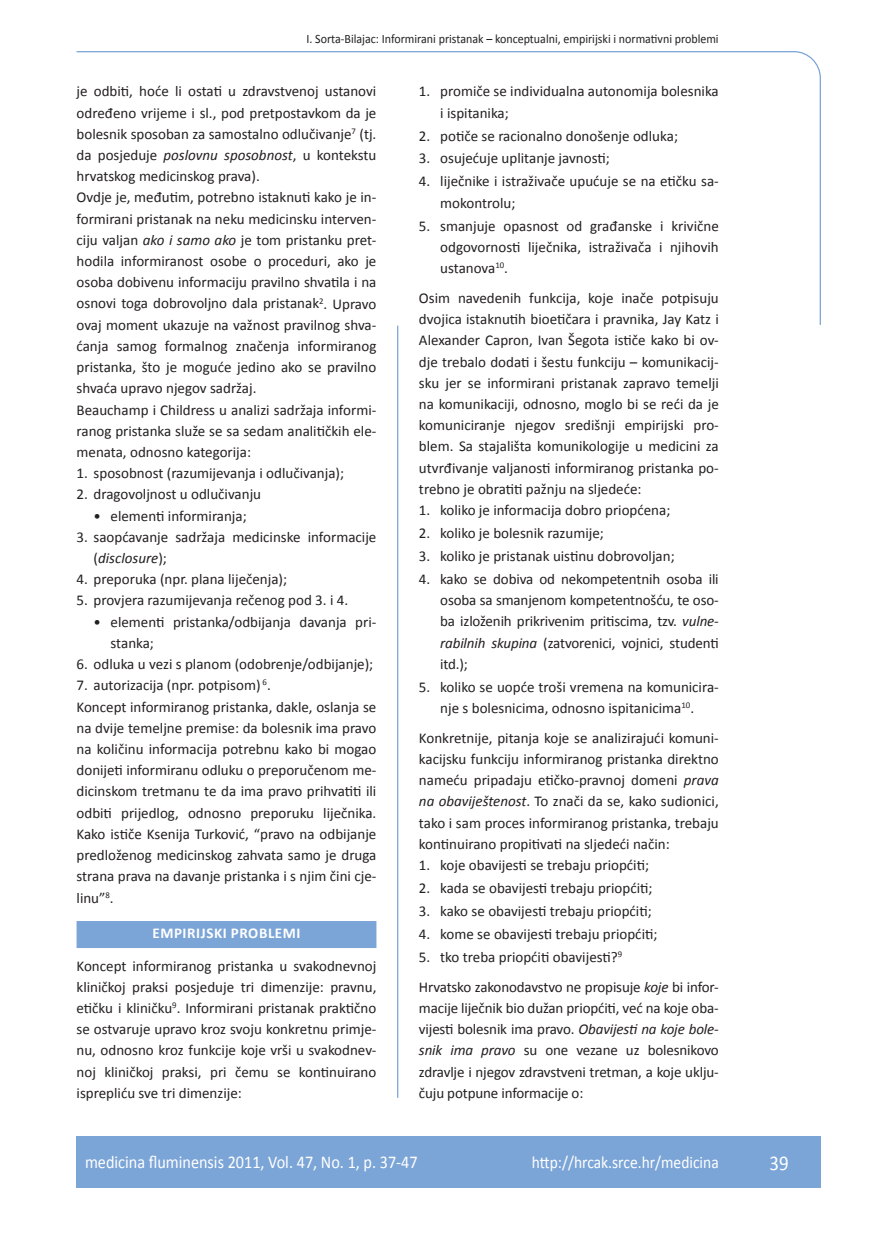
<style>
.page{position:relative;width:872px;height:1234px;background:#fff}
.page>*{position:absolute;margin:0;border:0;box-sizing:border-box;transform-origin:0 0}
.t1{font:21px "Calibri";color:#fff;scale:.9 1}
.t2{font:18px "Calibri";color:#fff;scale:.9 1}
.t3{font:17.25px "Calibri";color:#fff;scale:.9 1}
.t4{font:15px/21.1px "Calibri";color:#231f20}
.t5{font:700 15px "Calibri";letter-spacing:.04em;color:#fff}
.t6{font:12.75px "Calibri";color:#231f20;scale:.94 1}
.s1{font-style:italic}
</style>
<div class="page">
<svg style="left:76px;top:51px;width:745px;height:275px"></svg>
<hr style="left:397px;top:325px;width:1px;height:772px;background:#7ca5d7">
<div style="left:77px;top:1135px;width:744px;height:51px;background:#7ca5d7"></div>
<div style="left:77px;top:920px;width:299px;height:27px;background:#7ca5d7"></div>
<p class="t6" style="left:306px;top:30px;width:440px">I. Sorta-Bilajac: Informirani pristanak – konceptualni, empirijski i normativni problemi</p>
<p class="t4" style="left:77px;top:80px;width:301px">je odbiti, hoće li ostati u zdravstvenoj ustanovi određeno vrijeme i sl., pod pretpostavkom da je bolesnik sposoban za samostalno odlučivanje<sup>7</sup> (tj. da posjeduje <span class="s1">poslovnu sposobnost</span>, u kontekstu hrvatskog medicinskog prava).<br>Ovdje je, međutim, potrebno istaknuti kako je in&shy;formirani pristanak na neku medicinsku interven&shy;ciju valjan <span class="s1">ako i samo ako</span> je tom pristanku pret&shy;hodila informiranost osobe o proceduri, ako je osoba dobivenu informaciju pravilno shvatila i na osnovi toga dobrovoljno dala pristanak<sup>2</sup>. Upravo ovaj moment ukazuje na važnost pravilnog shva&shy;ćanja samog formalnog značenja informiranog pristanka, što je moguće jedino ako se pravilno shvaća upravo njegov sadržaj.<br>Beauchamp i Childress u analizi sadržaja informi&shy;ranog pristanka služe se sa sedam analitičkih ele&shy;menata, odnosno kategorija:</p>
<p class="t4" style="left:77px;top:462px;width:269px">1. sposobnost (razumijevanja i odlučivanja);</p>
<p class="t4" style="left:77px;top:483px;width:186px">2. dragovoljnost u odlučivanju</p>
<p class="t4" style="left:94px;top:504px;width:155px">• elementi informiranja;</p>
<p class="t4" style="left:94px;top:525px;width:284px;text-indent:-17px">3. saopćavanje sadržaja medicinske informacije (<span class="s1">disclosure</span>);</p>
<p class="t4" style="left:77px;top:568px;width:212px">4. preporuka (npr. plana liječenja);</p>
<p class="t4" style="left:77px;top:589px;width:273px">5. provjera razumijevanja rečenog pod 3. i 4.</p>
<p class="t4" style="left:111px;top:610px;width:267px;text-indent:-17px">• elementi pristanka/odbijanja davanja pri&shy;stanka;</p>
<p class="t4" style="left:77px;top:652px;width:298px">6. odluka u vezi s planom (odobrenje/odbijanje);</p>
<p class="t4" style="left:77px;top:674px;width:301px">7. autorizacija (npr. potpisom) <sup>6</sup>.<br>Koncept informiranog pristanka, dakle, oslanja se na dvije temeljne premise: da bolesnik ima pravo na količinu informacija potrebnu kako bi mogao donijeti informiranu odluku o preporučenom me&shy;dicinskom tretmanu te da ima pravo prihvatiti ili odbiti prijedlog, odnosno preporuku liječnika.<br>Kako ističe Ksenija Turković, “pravo na odbijanje predloženog medicinskog zahvata samo je druga strana prava na davanje pristanka i s njim čini cje&shy;linu”<sup>8</sup>.</p>
<p class="t5" style="left:152px;top:923px;width:150px">EMPIRIJSKI PROBLEMI</p>
<p class="t4" style="left:77px;top:954px;width:301px;text-align:justify">Koncept informiranog pristanka u svakodnevnoj kliničkoj praksi posjeduje tri dimenzije: pravnu, etičku i kliničku<sup>9</sup>. Informirani pristanak praktično se ostvaruje upravo kroz svoju konkretnu primje&shy;nu, odnosno kroz funkcije koje vrši u svakodnev&shy;noj kliničkoj praksi, pri čemu se kontinuirano isprepliću sve tri dimenzije:</p>
<p class="t4" style="left:440px;top:80px;width:280px;text-indent:-21px">1. promiče se individualna autonomija bolesnika i ispitanika;</p>
<p class="t4" style="left:419px;top:124px;width:260px">2. potiče se racionalno donošenje odluka;</p>
<p class="t4" style="left:419px;top:147px;width:192px">3. osujećuje uplitanje javnosti;</p>
<p class="t4" style="left:440px;top:170px;width:280px;text-indent:-21px">4. liječnike i istraživače upućuje se na etičku sa&shy;mokontrolu;</p>
<p class="t4" style="left:440px;top:214px;width:280px;text-align:justify;text-indent:-21px">5. smanjuje opasnost od građanske i krivične odgovornosti liječnika, istraživača i njihovih ustanova<sup>10</sup>.</p>
<p class="t4" style="left:419px;top:286px;width:301px;text-align:justify">Osim navedenih funkcija, koje inače potpisuju dvojica istaknutih bioetičara i pravnika, Jay Katz i Alexander Capron, Ivan Šegota ističe kako bi ov&shy;dje trebalo dodati i šestu funkciju – komunikacij&shy;sku jer se informirani pristanak zapravo temelji na komunikaciji, odnosno, moglo bi se reći da je komuniciranje njegov središnji empirijski pro&shy;blem. Sa stajališta komunikologije u medicini za utvrđivanje valjanosti informiranog pristanka po&shy;trebno je obratiti pažnju na sljedeće:</p>
<p class="t4" style="left:419px;top:499px;width:253px">1. koliko je informacija dobro priopćena;</p>
<p class="t4" style="left:419px;top:521px;width:186px">2. koliko je bolesnik razumije;</p>
<p class="t4" style="left:419px;top:544px;width:257px">3. koliko je pristanak uistinu dobrovoljan;</p>
<p class="t4" style="left:440px;top:567px;width:280px;text-align:justify;text-indent:-21px">4. kako se dobiva od nekompetentnih osoba ili osoba sa smanjenom kompetentnošću, te oso&shy;ba izloženih prikrivenim pritiscima, tzv. <span class="s1">vulne&shy;rabilnih skupina</span> (zatvorenici, vojnici, studenti itd.);</p>
<p class="t4" style="left:419px;top:675px;width:301px;text-align:center">5. koliko se uopće troši vremena na komunicira&shy;nje s bolesnicima, odnosno ispitanicima<sup>10</sup>.</p>
<p class="t4" style="left:419px;top:726px;width:301px;text-align:justify">Konkretnije, pitanja koje se analizirajući komuni&shy;kacijsku funkciju informiranog pristanka direktno nameću pripadaju etičko-pravnoj domeni <span class="s1">prava na obaviještenost</span>. To znači da se, kako sudionici, tako i sam proces informiranog pristanka, trebaju kontinuirano propitivati na sljedeći način:</p>
<p class="t4" style="left:419px;top:853px;width:231px">1. koje obavijesti se trebaju priopćiti;</p>
<p class="t4" style="left:419px;top:876px;width:235px">2. kada se obavijesti trebaju priopćiti;</p>
<p class="t4" style="left:419px;top:899px;width:234px">3. kako se obavijesti trebaju priopćiti;</p>
<p class="t4" style="left:419px;top:922px;width:240px">4. kome se obavijesti trebaju priopćiti;</p>
<p class="t4" style="left:419px;top:941px;width:301px;line-height:29.7px">5. tko treba priopćiti obavijesti?<sup>9<br></sup>Hrvatsko zakonodavstvo ne propisuje <span class="s1">koje</span> bi infor-</p>
<p class="t4" style="left:419px;top:996px;width:301px;text-align:justify">macije liječnik bio dužan priopćiti, već na koje oba&shy;vijesti bolesnik ima pravo. <span class="s1">Obavijesti na koje bole&shy;snik ima pravo</span> su one vezane uz bolesnikovo zdravlje i njegov zdravstveni tretman, a koje uklju&shy;čuju potpune informacije o:</p>
<p class="t2" style="left:85px;top:1150px;width:371px">medicina fluminensis 2011, Vol. 47, No. 1, p. 37-47</p>
<p class="t3" style="left:532px;top:1151px;width:209px">http://hrcak.srce.hr/medicina</p>
<h1 class="t1" style="left:769px;top:1149px;width:23px">39</h1>
</div>
